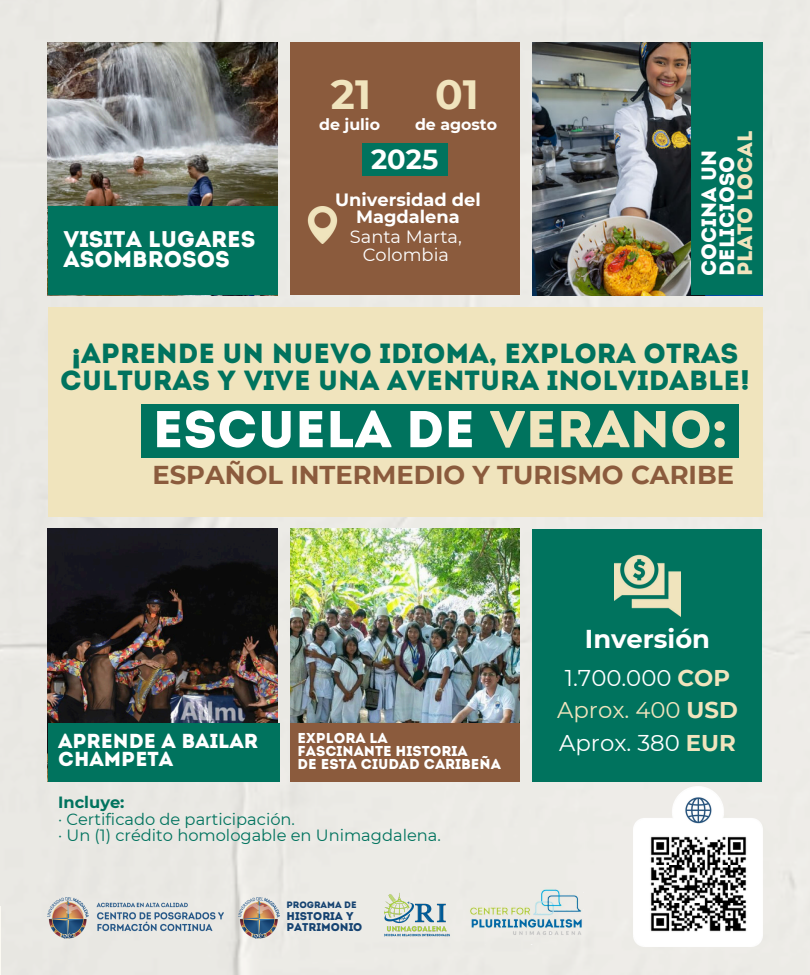
<style>
.page{position:relative;width:810px;height:975px;background:#ebeae6}
.page>*{position:absolute;margin:0;border:0;box-sizing:border-box;transform-origin:0 0}
.t1{font:51.7px "Intro";color:#fff}
.t2{font:700 40.8px "Montserrat";color:#f0e4bd}
.t3{font:27.7px/27px "Intro";color:#00735e;text-align:center}
.t4{font:700 27.4px "Montserrat";color:#fff}
.t5{font:700 25.8px "Montserrat";color:#8b5b3d}
.t6{font:700 25.8px "Montserrat";color:#fff}
.t7{font:22.8px "Montserrat";color:#fff}
.t8{font:22.8px "Montserrat";color:#f0e4bd}
.t9{font:22.7px/19.5px "Intro";color:#fff}
.t10{font:20.7px/18px "Intro";color:#fff}
.t11{font:20.3px/18px "Intro";color:#fff}
.t12{font:700 17.8px/17.2px "Montserrat";color:#fff;text-align:center}
.t13{font:17.8px/17.2px "Montserrat";color:#fff;text-align:center}
.t14{font:16.3px "Montserrat";color:#00735e}
.t15{font:700 16.3px "Montserrat";color:#00735e}
.t16{font:700 15.8px "Montserrat";color:#fff}
.t17{font:14.3px "Intro";color:#fff}
.t18{font:11.3px "Intro";color:#164371}
.t19{font:9.3px "Intro";color:#164371}
.s1{color:#f0e4bd}
.s2{font-weight:700;color:#f0e4bd}
.s3{font-weight:700}
</style>
<div class="page">
<img style="left:48px;top:42px;width:229px;height:165px">
<div style="left:290px;top:42px;width:230px;height:253px;background:#8b5b3d"></div>
<img style="left:533px;top:42px;width:158px;height:253px">
<img style="left:48px;top:529px;width:229px;height:194px">
<img style="left:290px;top:529px;width:230px;height:194px">
<div style="left:533px;top:529px;width:229px;height:252px;background:#00735e"></div>
<div style="left:48px;top:307px;width:714px;height:210px;background:#f0e4bd"></div>
<div style="left:141px;top:404px;width:597px;height:54px;background:#00735e"></div>
<div style="left:48px;top:207px;width:229px;height:88px;background:#00735e"></div>
<div style="left:691px;top:42px;width:71px;height:253px;background:#00735e"></div>
<div style="left:290px;top:723px;width:230px;height:59px;background:#8b5b3d"></div>
<div style="left:48px;top:723px;width:231px;height:59px;background:#00735e"></div>
<img style="left:48px;top:898px;width:176px;height:40px">
<img style="left:384px;top:883px;width:70px;height:64px">
<img style="left:469px;top:883px;width:115px;height:62px">
<div style="left:362px;top:143px;width:85px;height:33px;background:#00735e"></div>
<img style="left:615px;top:554px;width:65px;height:63px">
<img style="left:307px;top:206px;width:31px;height:38px">
<img style="left:239px;top:898px;width:48px;height:40px">
<img style="left:634px;top:786px;width:129px;height:161px">
<img style="left:642px;top:827px;width:113px;height:114px">
<h5 class="t9" style="left:64px;top:232px;width:193px">VISITA LUGARES<br>ASOMBROSOS</h5>
<h4 class="t2" style="left:331px;top:69px;width:42px">21</h4>
<p class="t2" style="left:435px;top:69px;width:45px">01</p>
<p class="t16" style="left:319px;top:114px;width:62px">de julio</p>
<p class="t16" style="left:415px;top:114px;width:84px">de agosto</p>
<p class="t4" style="left:371px;top:142px;width:69px">2025</p>
<p class="t12" style="left:335px;top:191px;width:147px">Universidad del<br>Magdalena</p>
<p class="t13" style="left:350px;top:228px;width:113px">Santa Marta,<br>Colombia</p>
<h6 class="t10" style="left:702px;top:276px;width:147px;rotate:-90deg">COCINA UN<br>DELICIOSO<br><span class="s1">PLATO LOCAL</span></h6>
<h1 class="t3" style="left:60px;top:342px;width:691px">¡APRENDE UN NUEVO IDIOMA, EXPLORA OTRAS<br>CULTURAS Y VIVE UNA AVENTURA INOLVIDABLE!</h1>
<p class="t1" style="left:153px;top:408px;width:577px">ESCUELA DE <span class="s1">VERANO:</span></p>
<h2 class="t5" style="left:153px;top:459px;width:583px">ESPAÑOL INTERMEDIO Y TURISMO CARIBE</h2>
<p class="t11" style="left:58px;top:734px;width:201px">APRENDE A BAILAR<br>CHAMPETA</p>
<p class="t17" style="left:298px;top:733px;width:92px">EXPLORA LA</p>
<p class="t17" style="left:298px;top:746px;width:171px">FASCINANTE HISTORIA</p>
<p class="t17" style="left:298px;top:758px;width:205px">DE ESTA CIUDAD CARIBEÑA</p>
<p class="t15" style="left:58px;top:793px;width:68px">Incluye:</p>
<p class="t14" style="left:58px;top:809px;width:238px">· Certificado de participación.</p>
<p class="t14" style="left:58px;top:826px;width:384px">· Un (1) crédito homologable en Unimagdalena.</p>
<p class="t19" style="left:286px;top:901px;width:72px">PROGRAMA DE</p>
<h3 class="t18" style="left:286px;top:911px;width:69px">HISTORIA Y</h3>
<p class="t18" style="left:286px;top:922px;width:78px">PATRIMONIO</p>
<p class="t6" style="left:585px;top:623px;width:127px">Inversión</p>
<p class="t7" style="left:565px;top:664px;width:167px">1.700.000 <span class="s2">COP</span></p>
<p class="t8" style="left:557px;top:696px;width:182px">Aprox. 400 <span class="s3">USD</span></p>
<h3 class="t7" style="left:559px;top:729px;width:178px">Aprox. 380 <span class="s2">EUR</span></h3>
</div>
